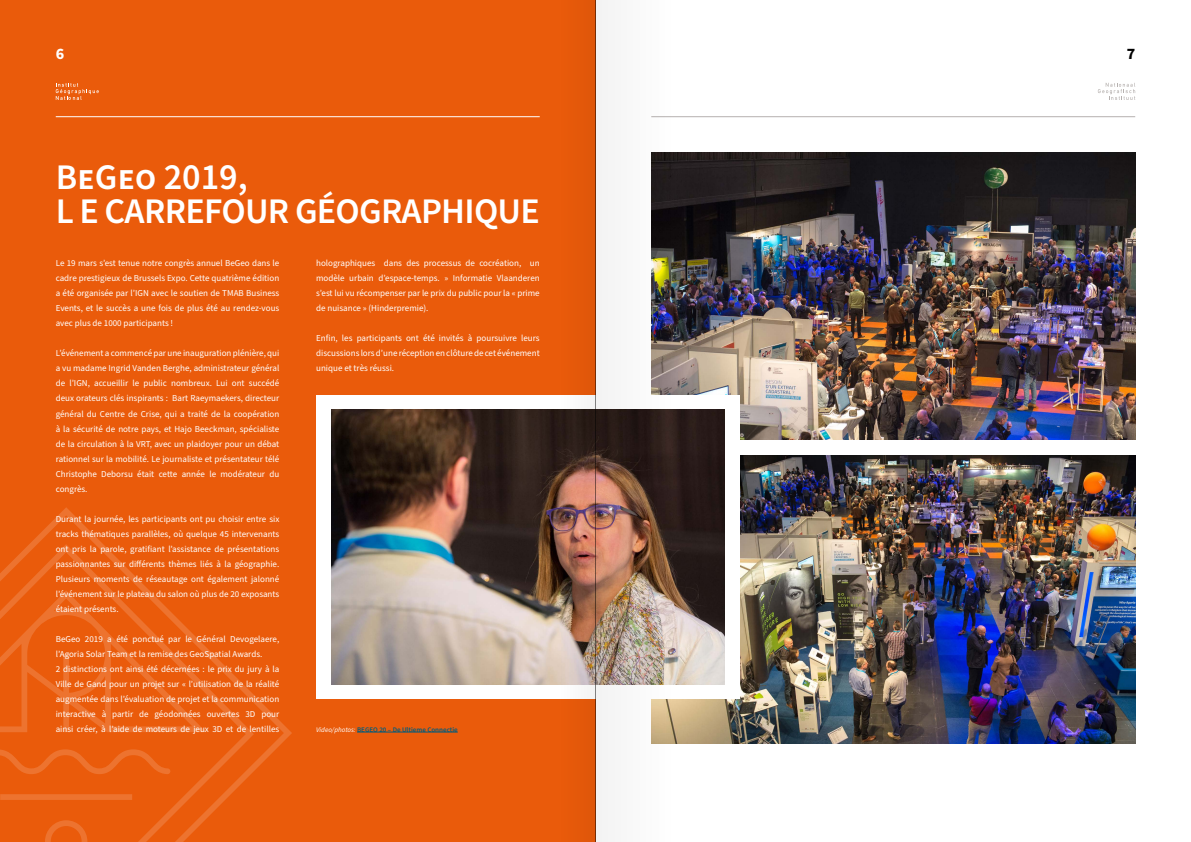
<style>
.page{position:relative;width:1191px;height:842px;background:#fff}
.page>*{position:absolute;margin:0;border:0;box-sizing:border-box;transform-origin:0 0}
.t1{font:600 36px/34px "Source Sans Pro";letter-spacing:-.02em;color:#fff}
.t2{font:700 16px "Source Sans Pro";color:#fff}
.t3{font:700 16px "Source Sans Pro";color:#000}
.t4{font:9px/15px "Source Sans Pro";color:#fff;text-align:justify}
.t5{font:600 7px "Source Sans Pro";color:#005b7c}
.s1{font-weight:400;font-style:italic;color:#fff}
</style>
<div class="page">
<div style="left:0;top:0;width:595px;height:842px;background:#ea5b0b"></div>
<svg style="left:0;top:507px;width:292px;height:335px"></svg>
<hr style="left:357px;top:732px;width:101px;height:1px;background:#005b7c">
<img style="left:673px;top:152px;width:462px;height:288px">
<img style="left:673px;top:456px;width:462px;height:287px">
<div style="left:316px;top:395px;width:424px;height:304px;background:#fff"></div>
<img style="left:332px;top:410px;width:392px;height:274px">
<hr style="left:651px;top:116px;width:484px;height:1px;background:#b6b1af">
<svg style="left:1098px;top:83px;width:37px;height:17px"></svg>
<hr style="left:56px;top:116px;width:484px;height:1px;background:#fff">
<svg style="left:56px;top:83px;width:43px;height:17px"></svg>
<img style="left:596px;top:0;width:77px;height:842px">
<svg style="left:559px;top:0;width:36px;height:842px"></svg>
<hr style="left:595px;top:0;width:1px;height:842px;background:#000">
<h2 class="t2" style="left:56px;top:43px;width:10px">6</h2>
<h2 class="t3" style="left:1126px;top:43px;width:10px">7</h2>
<h1 class="t1" style="left:56px;top:161px;width:485px">BeGeo 2019,<br>L E CARREFOUR GÉOGRAPHIQUE</h1>
<p class="t4" style="left:56px;top:256px;width:225px">Le 19 mars s’est tenue notre congrès annuel BeGeo dans le cadre prestigieux de Brussels Expo. Cette quatrième édition a été organisée par l’IGN avec le soutien de TMAB Business Events, et le succès a une fois de plus été au rendez-vous avec plus de 1000 participants !</p>
<p class="t4" style="left:56px;top:346px;width:225px">L’événement a commencé par une inauguration plénière, qui a vu madame Ingrid Vanden Berghe, administrateur général de l’IGN, accueillir le public nombreux. Lui ont succédé deux orateurs clés inspirants : Bart Raeymaekers, directeur général du Centre de Crise, qui a traité de la coopération à la sécurité de notre pays, et Hajo Beeckman, spécialiste de la circulation à la VRT, avec un plaidoyer pour un débat rationnel sur la mobilité. Le journaliste et présentateur télé Christophe Deborsu était cette année le modérateur du congrès.</p>
<p class="t4" style="left:56px;top:511px;width:225px">Durant la journée, les participants ont pu choisir entre six tracks thématiques parallèles, où quelque 45 intervenants ont pris la parole, gratifiant l’assistance de présentations passionnantes sur différents thèmes liés à la géographie.<br>Plusieurs moments de réseautage ont également jalonné l’événement sur le plateau du salon où plus de 20 exposants étaient présents.</p>
<p class="t4" style="left:56px;top:631px;width:225px;text-align:left">BeGeo 2019 a été ponctué par le Général Devogelaere, l’Agoria Solar Team et la remise des GeoSpatial Awards.<br>2 distinctions ont ainsi été décernées : le prix du jury à la Ville de Gand pour un projet sur « l’utilisation de la réalité augmentée dans l’évaluation de projet et la communication interactive à partir de géodonnées ouvertes 3D pour ainsi créer, à l’aide de moteurs de jeux 3D et de lentilles</p>
<p class="t4" style="left:316px;top:256px;width:225px">holographiques dans des processus de cocréation, un modèle urbain d’espace-temps. » Informatie Vlaanderen s’est lui vu récompenser par le prix du public pour la « prime de nuisance » (Hinderpremie).</p>
<p class="t4" style="left:316px;top:331px;width:225px">Enfin, les participants ont été invités à poursuivre leurs discussions lors d’une réception en clôture de cet événement unique et très réussi.</p>
<p class="t5" style="left:316px;top:724px;width:143px"><span class="s1">Video/photos:</span> BEGEO 20 – De Ultieme Connectie</p>
</div>
